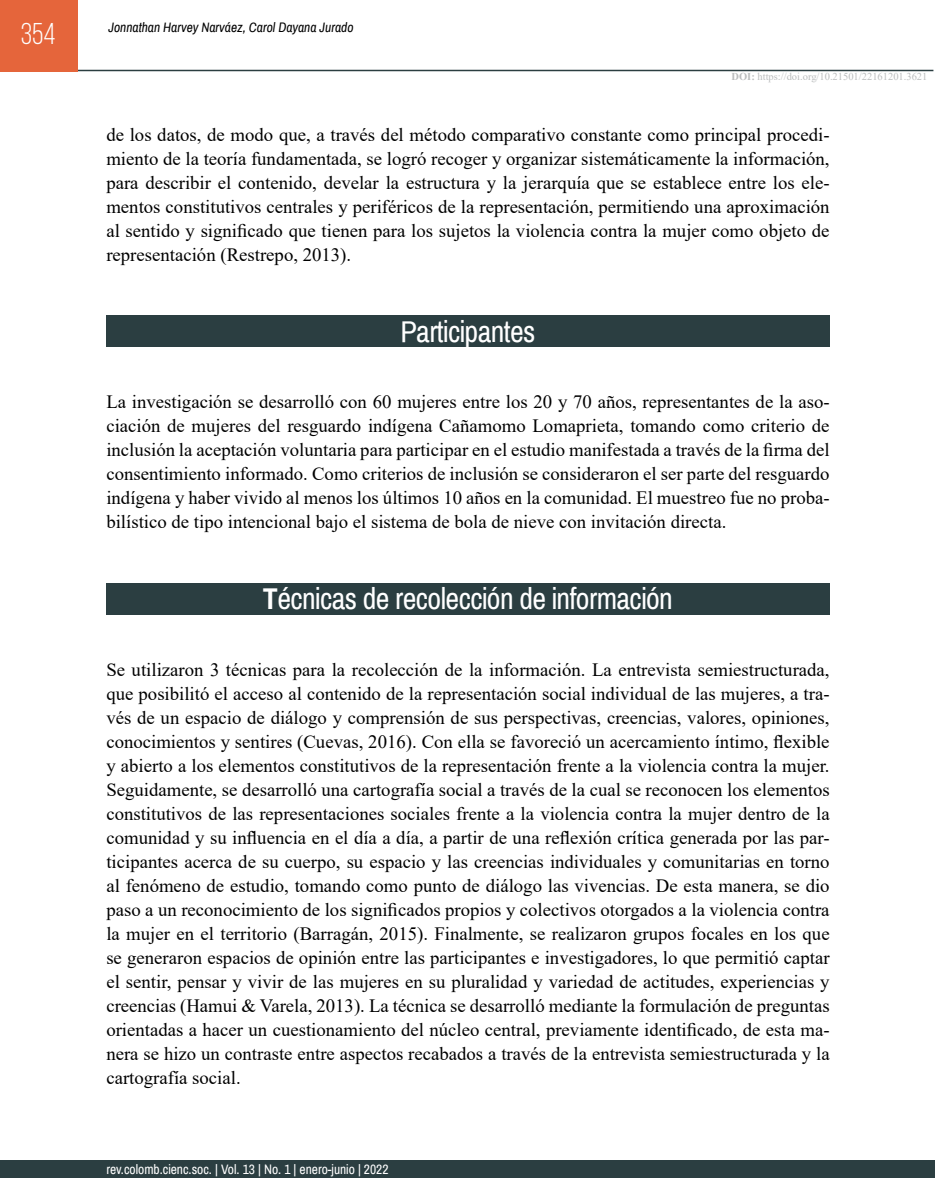
<style>
.page{position:relative;width:936px;height:1191px;background:#fff}
.page>*{position:absolute;margin:0;border:0;box-sizing:border-box;transform-origin:0 0}
.t1{font:30px "Archivo Narrow";letter-spacing:-.02em;color:#fff}
.t2{font:30px "Bebas Neue";color:#fff}
.t3{font:18.75px/24px "Times New Roman";color:#000;text-align:justify}
.t4{font:13.5px "Archivo Narrow";color:#fff}
.t5{font:italic 13.5px "Archivo Narrow";color:#000}
.t6{font:10.5px "Times New Roman";color:#bbbdbe}
.s1{font-weight:700}
</style>
<div class="page">
<div style="left:0;top:1160px;width:934px;height:18px;background:#2b3e41"></div>
<hr style="left:77px;top:70px;width:856px;height:1px;background:#2b3e41">
<div style="left:0;top:0;width:78px;height:71px;background:#e5653b"></div>
<div style="left:106px;top:316px;width:723px;height:31px;background:#2b3e41"></div>
<div style="left:106px;top:583px;width:723px;height:32px;background:#2b3e41"></div>
<h1 class="t2" style="left:21px;top:18px;width:36px">354</h1>
<p class="t5" style="left:108px;top:19px;width:246px">Jonnathan Harvey Narváez, Carol Dayana Jurado</p>
<p class="t6" style="left:731px;top:69px;width:197px"><span class="s1">DOI:</span> https://doi.org/10.21501/22161201.3621</p>
<p class="t3" style="left:106px;top:122px;width:724px">de los datos, de modo que, a través del método comparativo constante como principal procedi&shy;miento de la teoría fundamentada, se logró recoger y organizar sistemáticamente la información, para describir el contenido, develar la estructura y la jerarquía que se establece entre los ele&shy;mentos constitutivos centrales y periféricos de la representación, permitiendo una aproximación al sentido y significado que tienen para los sujetos la violencia contra la mujer como objeto de representación (Restrepo, 2013).</p>
<h1 class="t1" style="left:400px;top:313px;width:136px">Participantes</h1>
<p class="t3" style="left:106px;top:389px;width:724px">La investigación se desarrolló con 60 mujeres entre los 20 y 70 años, representantes de la aso&shy;ciación de mujeres del resguardo indígena Cañamomo Lomaprieta, tomando como criterio de inclusión la aceptación voluntaria para participar en el estudio manifestada a través de la firma del consentimiento informado. Como criterios de inclusión se consideraron el ser parte del resguardo indígena y haber vivido al menos los últimos 10 años en la comunidad. El muestreo fue no proba&shy;bilístico de tipo intencional bajo el sistema de bola de nieve con invitación directa.</p>
<h1 class="t1" style="left:263px;top:580px;width:411px"><span class="s1">T</span>écnicas de recolección de información</h1>
<p class="t3" style="left:106px;top:657px;width:724px">Se utilizaron 3 técnicas para la recolección de la información. La entrevista semiestructurada, que posibilitó el acceso al contenido de la representación social individual de las mujeres, a tra&shy;vés de un espacio de diálogo y comprensión de sus perspectivas, creencias, valores, opiniones, conocimientos y sentires (Cuevas, 2016). Con ella se favoreció un acercamiento íntimo, flexible y abierto a los elementos constitutivos de la representación frente a la violencia contra la mujer.<br>Seguidamente, se desarrolló una cartografía social a través de la cual se reconocen los elementos constitutivos de las representaciones sociales frente a la violencia contra la mujer dentro de la comunidad y su influencia en el día a día, a partir de una reflexión crítica generada por las par&shy;ticipantes acerca de su cuerpo, su espacio y las creencias individuales y comunitarias en torno al fenómeno de estudio, tomando como punto de diálogo las vivencias. De esta manera, se dio paso a un reconocimiento de los significados propios y colectivos otorgados a la violencia contra la mujer en el territorio (Barragán, 2015). Finalmente, se realizaron grupos focales en los que se generaron espacios de opinión entre las participantes e investigadores, lo que permitió captar el sentir, pensar y vivir de las mujeres en su pluralidad y variedad de actitudes, experiencias y creencias (Hamui &amp; Varela, 2013). La técnica se desarrolló mediante la formulación de preguntas orientadas a hacer un cuestionamiento del núcleo central, previamente identificado, de esta ma&shy;nera se hizo un contraste entre aspectos recabados a través de la entrevista semiestructurada y la cartografía social.</p>
<p class="t4" style="left:106px;top:1160px;width:284px">rev.colomb.cienc.soc. | Vol. 13 | No. 1 | enero-junio | 2022</p>
</div>
